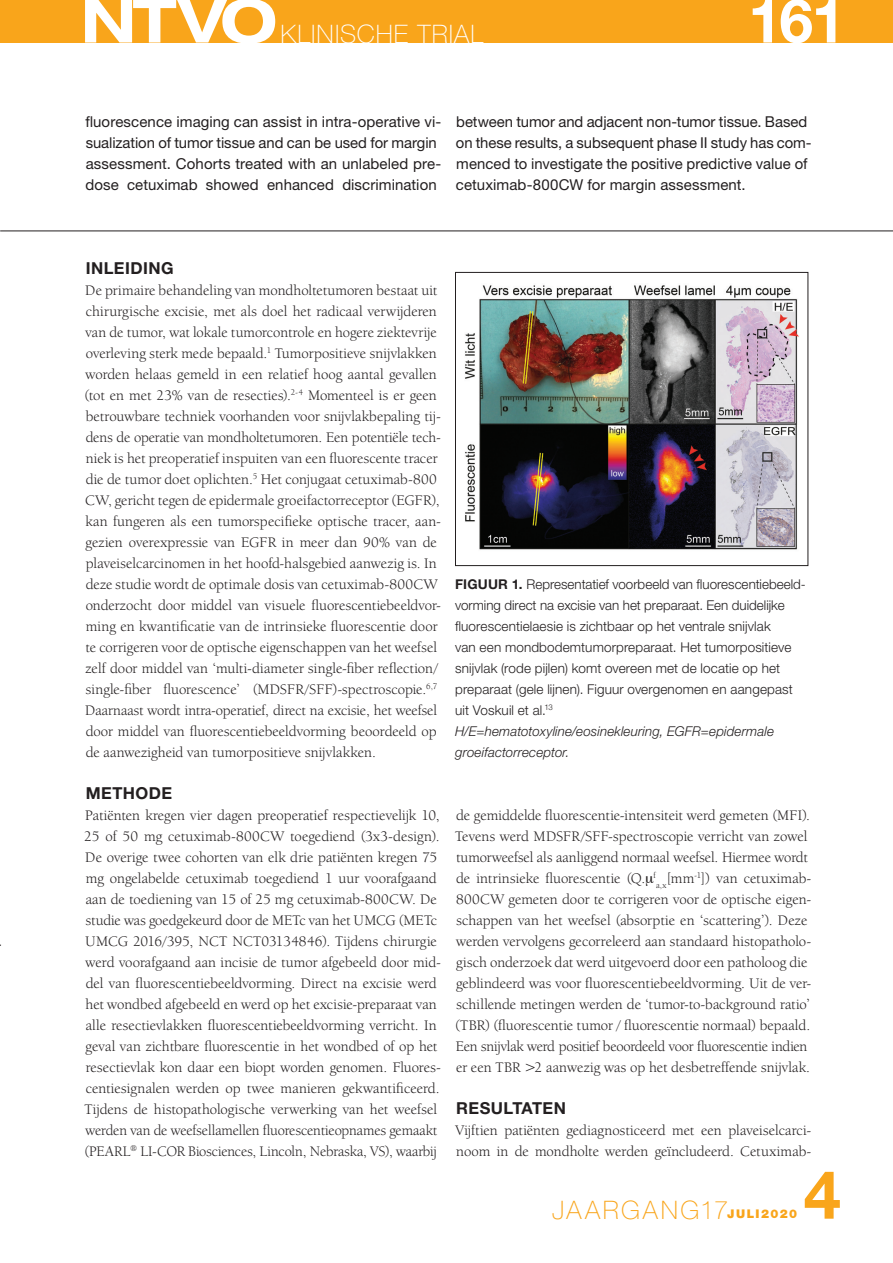
<style>
.page{position:relative;width:893px;height:1263px;background:#fff}
.page>*{position:absolute;margin:0;border:0;box-sizing:border-box;transform-origin:0 0}
.t1{font:700 66.9px "Helvetica Neue LT Std";color:#f9a51b}
.t2{font:700 60.75px "Helvetica Neue LT Std";color:#fff}
.t3{font:100 25.5px "Helvetica Neue LT Std";letter-spacing:.1em;color:#f9a51b}
.t4{font:100 25.5px "Helvetica Neue LT Std";letter-spacing:.045em;color:#fff}
.KOPJE_2017{font:700 16.5px "Helvetica Neue LT Std";letter-spacing:.025em;color:#231f20}
.BODY_2017{font:15px/21px "Berkeley Oldstyle IT Cby BT";letter-spacing:.005em;color:#231f20}
.SAMENVATTING_2017{font:15px/21px "Helvetica Neue LT Std";color:#231f20}
.Tabel_voetnoot{font:300 13.5px/21px "Helvetica Neue LT Std";letter-spacing:.005em;color:#231f20}
.Tabel_voetnoot-2{font:italic 300 13.5px/21px "Helvetica Neue LT Std";letter-spacing:.01em;color:#231f20}
.s1{font-weight:700}
.s2{font-weight:900;font-size:12px}
</style>
<div class="page">
<div style="left:0;top:0;width:893px;height:43px;background:#f9a51b"></div>
<svg style="left:85px;top:0;width:190px;height:43px"></svg>
<hr style="left:0;top:231px;width:893px;height:1px;background:#231f20">
<img style="left:465px;top:285px;width:334px;height:265px">
<div style="left:455px;top:272px;width:353px;height:294px;border:1px solid #231f20"></div>
<p class="t4" style="left:281px;top:19px;width:204px">KLINISCHE TRIAL</p>
<p class="t2" style="left:748px;top:-17px;width:99px">161</p>
<p class="SAMENVATTING_2017" style="left:85px;top:110px;width:357px">fluorescence imaging can assist in intra-operative vi&shy;sualization of tumor tissue and can be used for margin assessment. Cohorts treated with an unlabeled pre&shy;dose cetuximab showed enhanced discrimination</p>
<p class="SAMENVATTING_2017" style="left:456px;top:110px;width:357px">between tumor and adjacent non-tumor tissue. Based on these results, a subsequent phase II study has com&shy;menced to investigate the positive predictive value of cetuximab-800CW for margin assessment.</p>
<p class="KOPJE_2017" style="left:86px;top:257px;width:89px">INLEIDING</p>
<p class="BODY_2017" style="left:85px;top:279px;width:357px">De primaire behandeling van mondholtetumoren bestaat uit chirurgische excisie, met als doel het radicaal verwijderen van de tumor, wat lokale tumorcontrole en hogere ziektevrije overleving sterk mede bepaald.<sup>1</sup> Tumorpositieve snijvlakken worden helaas gemeld in een relatief hoog aantal gevallen (tot en met 23% van de resecties).<sup>2-4</sup> Momenteel is er geen betrouwbare techniek voorhanden voor snijvlakbepaling tij&shy;dens de operatie van mondholtetumoren. Een potentiële tech&shy;niek is het preoperatief inspuiten van een fluorescente tracer die de tumor doet oplichten.<sup>5</sup> Het conjugaat cetuximab-800<br>CW, gericht tegen de epidermale groeifactorreceptor (EGFR), kan fungeren als een tumorspecifieke optische tracer, aan&shy;gezien overexpressie van EGFR in meer dan 90% van de plaveiselcarcinomen in het hoofd-halsgebied aanwezig is. In deze studie wordt de optimale dosis van cetuximab-800CW onderzocht door middel van visuele fluorescentiebeeldvor&shy;ming en kwantificatie van de intrinsieke fluorescentie door te corrigeren voor de optische eigenschappen van het weefsel zelf door middel van ‘multi-diameter single-fiber reflection/ single-fiber fluorescence’ (MDSFR/SFF)-spectroscopie.<sup>6,7<br></sup>Daarnaast wordt intra-operatief, direct na excisie, het weefsel door middel van fluorescentiebeeldvorming beoordeeld op de aanwezigheid van tumorpositieve snijvlakken.</p>
<p class="KOPJE_2017" style="left:86px;top:782px;width:88px">METHODE</p>
<p class="BODY_2017" style="left:84px;top:804px;width:358px">Patiënten kregen vier dagen preoperatief respectievelijk 10, 25 of 50 mg cetuximab-800CW toegediend (3x3-design).<br>De overige twee cohorten van elk drie patiënten kregen 75 mg ongelabelde cetuximab toegediend 1 uur voorafgaand aan de toediening van 15 of 25 mg cetuximab-800CW. De studie was goedgekeurd door de METc van het UMCG (METc UMCG 2016/395, NCT NCT03134846). Tijdens chirurgie werd voorafgaand aan incisie de tumor afgebeeld door mid&shy;del van fluorescentiebeeldvorming. Direct na excisie werd het wondbed afgebeeld en werd op het excisie-preparaat van alle resectievlakken fluorescentiebeeldvorming verricht. In geval van zichtbare fluorescentie in het wondbed of op het resectievlak kon daar een biopt worden genomen. Fluores&shy;centiesignalen werden op twee manieren gekwantificeerd.<br>Tijdens de histopathologische verwerking van het weefsel werden van de weefsellamellen fluorescentieopnames gemaakt (PEARL<sup>®</sup> LI-COR Biosciences, Lincoln, Nebraska, VS), waarbij</p>
<p class="BODY_2017" style="left:455px;top:804px;width:357px">de gemiddelde fluorescentie-intensiteit werd gemeten (MFI).<br>Tevens werd MDSFR/SFF-spectroscopie verricht van zowel tumorweefsel als aanliggend normaal weefsel. Hiermee wordt de intrinsieke fluorescentie (Q. <sup>f</sup><sub>a,x</sub>[mm<sup>-1</sup>]) van cetuximab-800CW gemeten door te corrigeren voor de optische eigen&shy;schappen van het weefsel (absorptie en ‘scattering’). Deze werden vervolgens gecorreleerd aan standaard histopatholo&shy;gisch onderzoek dat werd uitgevoerd door een patholoog die geblindeerd was voor fluorescentiebeeldvorming. Uit de ver&shy;schillende metingen werden de ‘tumor-to-background ratio’ (TBR) (fluorescentie tumor / fluorescentie normaal) bepaald.<br>Een snijvlak werd positief beoordeeld voor fluorescentie indien er een TBR &gt;2 aanwezig was op het desbetreffende snijvlak.</p>
<p class="Tabel_voetnoot" style="left:455px;top:573px;width:352px"><span class="s1">FIGUUR 1.</span> Representatief voorbeeld van fluorescentiebeeld&shy;vorming direct na excisie van het preparaat. Een duidelijke fluorescentielaesie is zichtbaar op het ventrale snijvlak<br>van een mondbodemtumorpreparaat. Het tumorpositieve snijvlak (rode pijlen) komt overeen met de locatie op het preparaat (gele lijnen). Figuur overgenomen en aangepast uit Voskuil et al.<sup>13</sup></p>
<p class="Tabel_voetnoot-2" style="left:455px;top:720px;width:320px">H/E=hematotoxyline/eosinekleuring, EGFR=epidermale groeifactorreceptor.</p>
<p class="KOPJE_2017" style="left:456px;top:1097px;width:111px">RESULTATEN</p>
<p class="BODY_2017" style="left:455px;top:1119px;width:357px">Vijftien patiënten gediagnosticeerd met een plaveiselcarci&shy;noom in de mondholte werden geïncludeerd. Cetuximab-</p>
<h1 class="t1" style="left:804px;top:1153px;width:39px">4</h1>
<h3 class="t3" style="left:552px;top:1195px;width:247px">JAARGANG17<span class="s2">JULI2020</span></h3>
</div>
